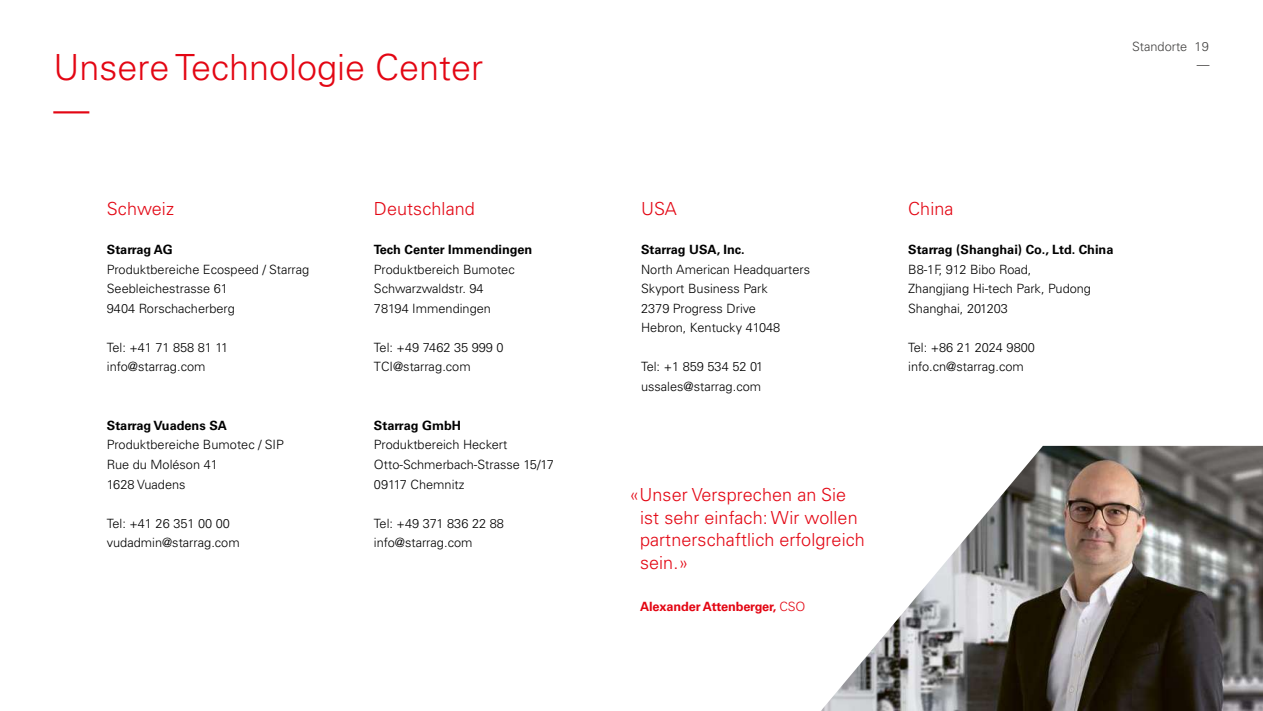
<style>
.page{position:relative;width:1263px;height:711px;background:#fff}
.page>*{position:absolute;margin:0;border:0;box-sizing:border-box;transform-origin:0 0}
.t1{font:300 36px/42px "Univers LT Pro 45";color:#e30613}
.t2{font:300 18px/22.5px "Univers LT Pro 45";letter-spacing:.005em;color:#e30613}
.t3{font:300 12.75px/19.5px "Univers LT Pro 45";color:#000}
.t4{font:700 12.75px "Univers LT Pro 65";color:#000}
.t5{font:700 12.75px "Univers LT Pro 65";letter-spacing:-.01em;color:#e30613}
.t6{font:300 12.75px/18px "Univers LT Pro 45";color:#434241;text-align:right}
.s1{font-family:"Univers LT Pro 45";font-weight:300}
</style>
<div class="page">
<img style="left:822px;top:445px;width:441px;height:265px">
<h1 class="t1" style="left:53px;top:46px;width:431px">Unsere Technologie Center —</h1>
<h2 class="t2" style="left:107px;top:197px;width:69px">Schweiz</h2>
<p class="t4" style="left:107px;top:242px;width:67px">Starrag AG</p>
<p class="t3" style="left:107px;top:259px;width:204px">Produktbereiche Ecospeed / Starrag<br>Seebleichestrasse 61<br>9404 Rorschacherberg</p>
<p class="t3" style="left:107px;top:337px;width:123px">Tel: +41 71 858 81 11 info@starrag.com</p>
<p class="t4" style="left:107px;top:417px;width:122px">Starrag Vuadens SA</p>
<p class="t3" style="left:107px;top:435px;width:179px">Produktbereiche Bumotec / SIP<br>Rue du Moléson 41<br>1628 Vuadens</p>
<p class="t3" style="left:107px;top:513px;width:134px">Tel: +41 26 351 00 00 vudadmin@starrag.com</p>
<h2 class="t2" style="left:374px;top:197px;width:102px">Deutschland</h2>
<p class="t4" style="left:374px;top:242px;width:160px">Tech Center Immendingen</p>
<p class="t3" style="left:374px;top:259px;width:142px">Produktbereich Bumotec<br>Schwarzwaldstr. 94<br>78194 Immendingen</p>
<p class="t3" style="left:374px;top:337px;width:131px">Tel: +49 7462 35 999 0<br>TCI@starrag.com</p>
<p class="t4" style="left:374px;top:417px;width:89px">Starrag GmbH</p>
<p class="t3" style="left:374px;top:435px;width:181px">Produktbereich Heckert<br>Otto-Schmerbach-Strasse 15/17<br>09117 Chemnitz</p>
<p class="t3" style="left:374px;top:513px;width:131px">Tel: +49 371 836 22 88 info@starrag.com</p>
<p class="t6" style="left:1132px;top:37px;width:79px">Standorte 19 —</p>
<h2 class="t2" style="left:641px;top:197px;width:37px">USA</h2>
<p class="t4" style="left:641px;top:242px;width:105px">Starrag USA, Inc.</p>
<p class="t3" style="left:641px;top:259px;width:171px">North American Headquarters<br>Skyport Business Park<br>2379 Progress Drive<br>Hebron, Kentucky 41048</p>
<p class="t3" style="left:641px;top:357px;width:124px">Tel: +1 859 534 52 01 ussales@starrag.com</p>
<h2 class="t2" style="left:640px;top:483px;width:226px;text-indent:-11px">«Unser Versprechen an Sie ist sehr einfach: Wir wollen partnerschaftlich erfolgreich sein.»</h2>
<p class="t5" style="left:640px;top:598px;width:167px">Alexander Attenberger, <span class="s1">CSO</span></p>
<h2 class="t2" style="left:908px;top:197px;width:47px">China</h2>
<p class="t4" style="left:908px;top:242px;width:207px">Starrag (Shanghai) Co., Ltd. China</p>
<p class="t3" style="left:908px;top:259px;width:184px">B8-1F, 912 Bibo Road,<br>Zhangjiang Hi-tech Park, Pudong<br>Shanghai, 201203</p>
<p class="t3" style="left:908px;top:337px;width:128px">Tel: +86 21 2024 9800 info.cn@starrag.com</p>
</div>
